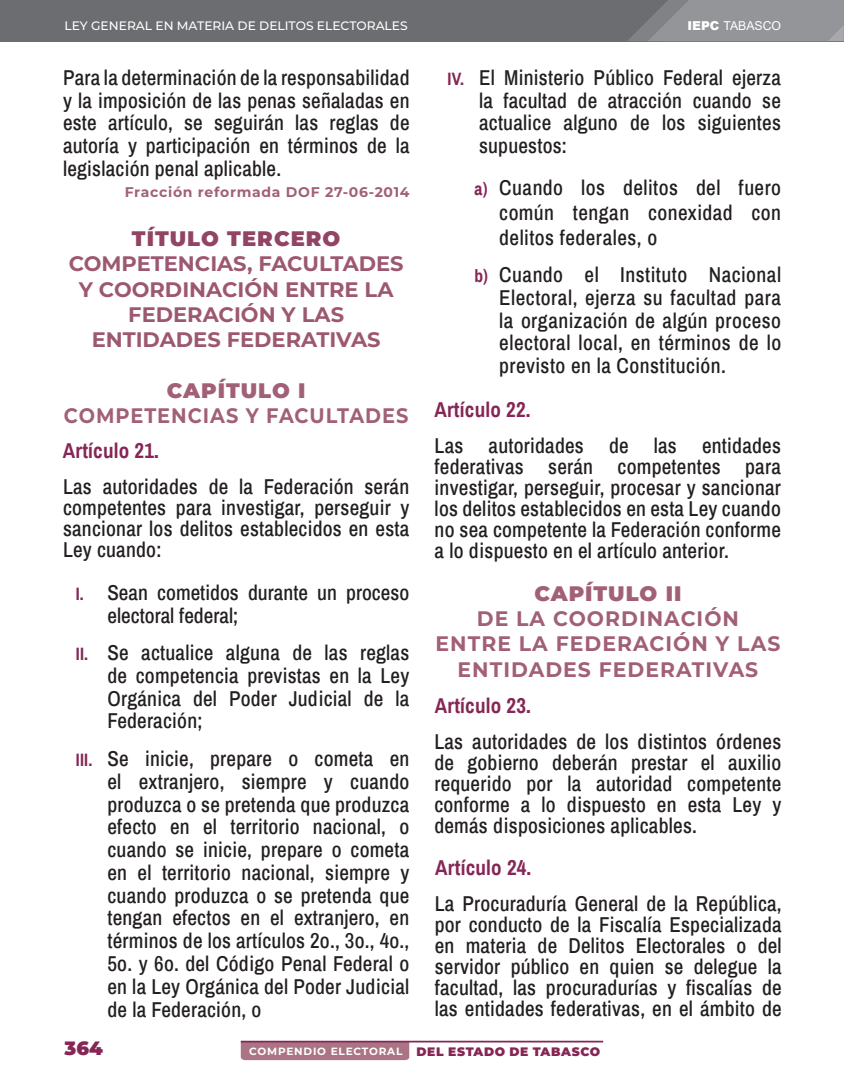
<style>
.page{position:relative;width:844px;height:1092px;background:#fff}
.page>*{position:absolute;margin:0;border:0;box-sizing:border-box;transform-origin:0 0}
.PARRAFO{font:500 21px/22.8px "Archivo Narrow";letter-spacing:.01em;color:#231f20;text-align:justify}
.TEMA_TITULO{font:700 21px/25.2px "Montserrat";color:#9d5871;text-align:center}
.TEMA_CAPITULO{font:700 21px/25.2px "Montserrat";letter-spacing:.05em;color:#a16077;text-align:center}
.ARTICULO{font:700 21px "Archivo Narrow";letter-spacing:.01em;color:#852655}
.TEMA_CAPITULO-2{font:700 21px "Montserrat";letter-spacing:.05em;color:#a16077;scale:.92 1}
.CAPITULOS{font:900 21px "Montserrat";letter-spacing:.04em;color:#a16077}
.TITULO{font:900 21px "Montserrat";letter-spacing:.05em;color:#914464}
.t1{font:900 19.25px "Montserrat";color:#852655}
.REFORMADO{font:700 14px "Montserrat";letter-spacing:.05em;color:#a16077}
.t2{font:500 12.25px "Montserrat";color:#fff}
.t3{font:12.25px "Arial";color:#fff}
.t4{font:700 10.5px "Montserrat";letter-spacing:.075em;color:#fff}
.s1{font-weight:700;font-size:17.5px;color:#852655}
.s2{font-weight:900}
.s3{font-weight:900;font-size:12.25px;color:#852655}
</style>
<div class="page">
<div style="left:0;top:0;width:843px;height:41px;background:#6c6d70"></div>
<svg style="left:628px;top:0;width:215px;height:41px;background:#8d8f92"></svg>
<div style="left:241px;top:1042px;width:168px;height:17px;background:#ab7484"></div>
<hr style="left:241px;top:1040px;width:362px;height:2px;background:#852655">
<p class="t2" style="left:64px;top:17px;width:344px">LEY GENERAL EN MATERIA DE DELITOS ELECTORALES</p>
<p class="PARRAFO" style="left:63px;top:65px;width:348px">Para la determinación de la responsabilidad y la imposición de las penas señaladas en este artículo, se seguirán las reglas de autoría y participación en términos de la legislación penal aplicable.</p>
<p class="REFORMADO" style="left:125px;top:182px;width:286px">Fracción reformada DOF 27-06-2014</p>
<p class="TITULO" style="left:132px;top:223px;width:210px">TÍTULO TERCERO</p>
<p class="TEMA_TITULO" style="left:69px;top:250px;width:336px">COMPETENCIAS, FACULTADES<br>Y COORDINACIÓN ENTRE LA<br>FEDERACIÓN Y LAS</p>
<p class="TEMA_TITULO" style="left:92px;top:326px;width:290px">ENTIDADES FEDERATIVAS</p>
<p class="CAPITULOS" style="left:167px;top:374px;width:140px">CAPÍTULO I</p>
<p class="TEMA_CAPITULO-2" style="left:64px;top:400px;width:376px">COMPETENCIAS Y FACULTADES</p>
<p class="ARTICULO" style="left:63px;top:436px;width:96px">Artículo 21.</p>
<p class="PARRAFO" style="left:63px;top:475px;width:348px;line-height:21px">Las autoridades de la Federación serán competentes para investigar, perseguir y sancionar los delitos establecidos en esta Ley cuando:</p>
<p class="PARRAFO" style="left:107px;top:580px;width:303px;text-indent:-32px"><span class="s1">I.</span> Sean cometidos durante un proceso electoral federal;</p>
<p class="PARRAFO" style="left:107px;top:640px;width:303px;text-indent:-32px"><span class="s1">II.</span> Se actualice alguna de las reglas de competencia previstas en la Ley Orgánica del Poder Judicial de la Federación;</p>
<p class="PARRAFO" style="left:107px;top:746px;width:303px;text-indent:-32px"><span class="s1">III.</span> Se inicie, prepare o cometa en el extranjero, siempre y cuando produzca o se pretenda que produzca efecto en el territorio nacional, o cuando se inicie, prepare o cometa en el territorio nacional, siempre y cuando produzca o se pretenda que tengan efectos en el extranjero, en términos de los artículos 2o., 3o., 4o., 5o. y 6o. del Código Penal Federal o en la Ley Orgánica del Poder Judicial de la Federación, o</p>
<p class="t3" style="left:687px;top:17px;width:95px"><span class="s2">IEPC</span> TABASCO</p>
<p class="PARRAFO" style="left:479px;top:65px;width:303px;text-indent:-32px"><span class="s1">IV.</span> El Ministerio Público Federal ejerza la facultad de atracción cuando se actualice alguno de los siguientes supuestos:</p>
<p class="PARRAFO" style="left:499px;top:175px;width:283px;line-height:24.5px;text-indent:-25px"><span class="s1">a)</span> Cuando los delitos del fuero común tengan conexidad con delitos federales, o</p>
<p class="PARRAFO" style="left:499px;top:263px;width:283px;text-indent:-25px"><span class="s1">b)</span> Cuando el Instituto Nacional Electoral, ejerza su facultad para la organización de algún proceso electoral local, en términos de lo previsto en la Constitución.</p>
<p class="ARTICULO" style="left:434px;top:395px;width:96px">Artículo 22.</p>
<p class="PARRAFO" style="left:434px;top:434px;width:348px;line-height:21px">Las autoridades de las entidades federativas serán competentes para investigar, perseguir, procesar y sancionar los delitos establecidos en esta Ley cuando no sea competente la Federación conforme a lo dispuesto en el artículo anterior.</p>
<p class="CAPITULOS" style="left:534px;top:577px;width:149px">CAPÍTULO II</p>
<p class="TEMA_CAPITULO" style="left:435px;top:605px;width:346px">DE LA COORDINACIÓN<br>ENTRE LA FEDERACIÓN Y LAS<br>ENTIDADES FEDERATIVAS</p>
<p class="ARTICULO" style="left:434px;top:691px;width:96px">Artículo 23.</p>
<p class="PARRAFO" style="left:434px;top:730px;width:348px;line-height:21px">Las autoridades de los distintos órdenes de gobierno deberán prestar el auxilio requerido por la autoridad competente conforme a lo dispuesto en esta Ley y demás disposiciones aplicables.</p>
<p class="ARTICULO" style="left:435px;top:852px;width:96px">Artículo 24.</p>
<p class="PARRAFO" style="left:434px;top:891px;width:348px;line-height:21px">La Procuraduría General de la República, por conducto de la Fiscalía Especializada en materia de Delitos Electorales o del servidor público en quien se delegue la facultad, las procuradurías y fiscalías de las entidades federativas, en el ámbito de</p>
<p class="t1" style="left:64px;top:1033px;width:40px">364</p>
<p class="t4" style="left:249px;top:1043px;width:352px">COMPENDIO ELECTORAL <span class="s3">DEL ESTADO DE TABASCO</span></p>
</div>
